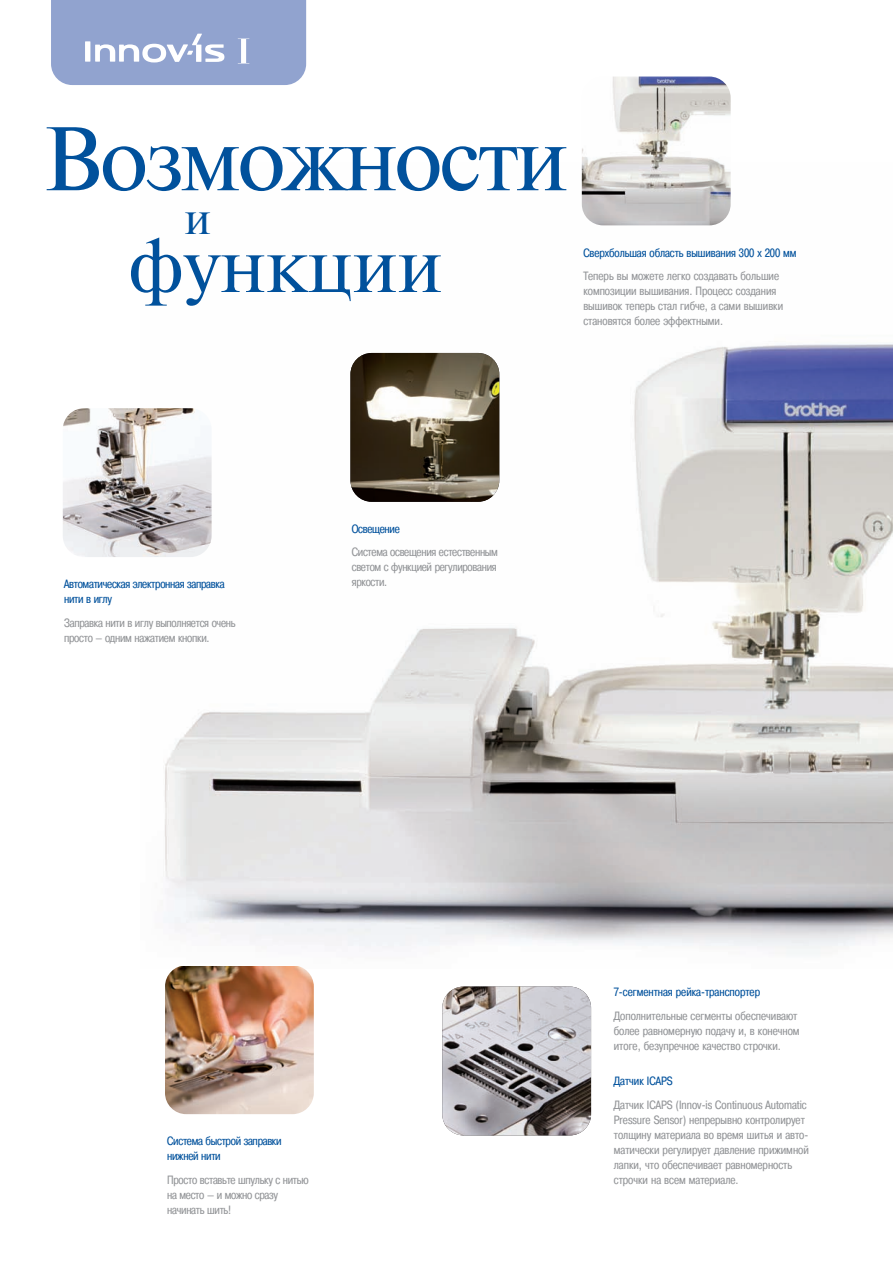
<style>
.page{position:relative;width:893px;height:1263px;background:#fff}
.page>*{position:absolute;margin:0;border:0;box-sizing:border-box;transform-origin:0 0}
.t1{font:90px "Newton C";letter-spacing:-.035em;color:#01519c}
.t2{font:76.5px "Newton C";color:#01519c}
.t3{font:45px "Newton C";color:#01519c}
.t4{font:12px/15px "Pragmatica Cond C";color:#939598}
.t5{font:12px/15px "Pragmatica Cond C";letter-spacing:-.02em;color:#01519c}
.t6{font:12px/15px "Pragmatica Cond C";letter-spacing:-.02em;color:#939598}
.t7{font:12px "Pragmatica Cond C";color:#01519c}
</style>
<div class="page">
<img style="left:164px;top:164px;width:729px;height:790px">
<img style="left:582px;top:77px;width:149px;height:148px;border-radius:21px">
<img style="left:63px;top:408px;width:149px;height:149px;border-radius:21px">
<img style="left:165px;top:966px;width:149px;height:148px;border-radius:21px">
<img style="left:442px;top:986px;width:149px;height:149px;border-radius:21px">
<img style="left:350px;top:353px;width:149px;height:149px;border-radius:21px">
<svg style="left:51px;top:0;width:255px;height:85px;background:#99a9d2"></svg>
<h1 class="t1" style="left:43px;top:107px;width:527px">Возможности</h1>
<h3 class="t3" style="left:184px;top:192px;width:28px">и</h3>
<h2 class="t2" style="left:128px;top:221px;width:315px">функции</h2>
<p class="t5" style="left:583px;top:245px;width:215px">Сверхбольшая область вышивания 300 x 200 мм</p>
<p class="t4" style="left:583px;top:268px;width:201px">Теперь вы можете легко создавать большие композиции вышивания. Процесс создания вышивок теперь стал гибче, а сами вышивки становятся более эффектными.</p>
<p class="t5" style="left:64px;top:577px;width:162px">Автоматическая электронная заправка нити в иглу</p>
<p class="t6" style="left:64px;top:615px;width:173px">Заправка нити в иглу выполняется очень просто – одним нажатием кнопки.</p>
<p class="t5" style="left:352px;top:521px;width:49px">Освещение</p>
<p class="t4" style="left:352px;top:545px;width:148px;text-align:justify">Система освещения естественным светом с функцией регулирования яркости.</p>
<p class="t5" style="left:167px;top:1134px;width:116px">Система быстрой заправки нижней нити</p>
<p class="t6" style="left:167px;top:1172px;width:143px">Просто вставьте шпульку с нитью на место — и можно сразу начинать шить!</p>
<p class="t7" style="left:614px;top:985px;width:148px">7-сегментная рейка-транспортер</p>
<p class="t4" style="left:614px;top:1008px;width:187px">Дополнительные сегменты обеспечивают более равномерную подачу и, в конечном итоге, безупречное качество строчки.</p>
<p class="t7" style="left:614px;top:1074px;width:60px">Датчик ICAPS</p>
<p class="t4" style="left:614px;top:1097px;width:197px">Датчик ICAPS (Innov-is Continuous Automatic Pressure Sensor) непрерывно контролирует толщину материала во время шитья и авто&shy;матически регулирует давление прижимной лапки, что обеспечивает равномерность строчки на всем материале.</p>
</div>
